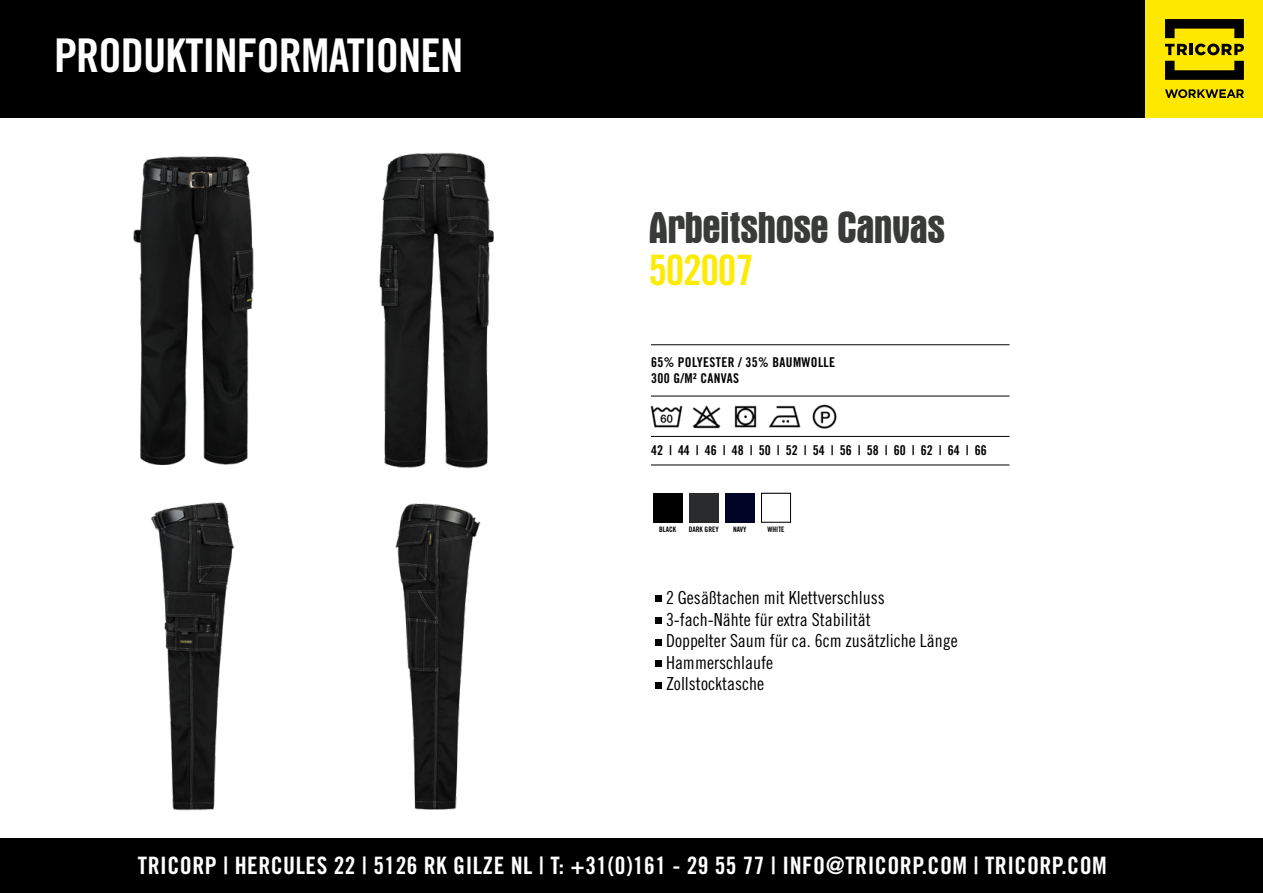
<style>
.page{position:relative;width:1263px;height:893px;background:#fff}
.page>*{position:absolute;margin:0;border:0;box-sizing:border-box;transform-origin:0 0}
.t1{font:46.5px "Trade Gothic LT Std Bd Cn 20";letter-spacing:-.02em;color:#fff}
.t2{font:700 condensed 45px "Aurora BT";letter-spacing:-.025em;color:#393b38}
.t3{font:42px "Trade Gothic LT Std Bd Cn 20";letter-spacing:-.03em;color:#fdeb04}
.t4{font:24px "Trade Gothic LT Std Bd Cn 20";letter-spacing:.02em;color:#fff}
.t5{font:18px/21.6px "Trade Gothic LT Std Cn 18";color:#000}
.t6{font:13.5px/16.5px "Trade Gothic LT Std Bd Cn 20";letter-spacing:.025em;color:#000}
.t7{font:13.5px "Trade Gothic LT Std Bd Cn 20";color:#000}
.t8{font:7.5px "Trade Gothic LT Std Bd Cn 20";color:#000}
</style>
<div class="page">
<div style="left:0;top:0;width:1263px;height:117px;background:#000"></div>
<div style="left:1146px;top:0;width:117px;height:117px;background:#ffe800"></div>
<svg style="left:1165px;top:44px;width:79px;height:11px"></svg>
<svg style="left:1165px;top:19px;width:79px;height:19px"></svg>
<svg style="left:1165px;top:61px;width:79px;height:19px"></svg>
<svg style="left:1165px;top:89px;width:79px;height:9px"></svg>
<div style="left:0;top:839px;width:1263px;height:54px;background:#000"></div>
<img style="left:133px;top:156px;width:121px;height:309px">
<img style="left:379px;top:152px;width:115px;height:317px">
<hr style="left:651px;top:344px;width:358px;height:1px;background:#000">
<hr style="left:651px;top:396px;width:358px;height:1px;background:#000">
<hr style="left:651px;top:436px;width:358px;height:1px;background:#000">
<hr style="left:651px;top:465px;width:358px;height:1px;background:#000">
<img style="left:650px;top:405px;width:33px;height:23px">
<img style="left:692px;top:405px;width:29px;height:24px">
<img style="left:734px;top:405px;width:23px;height:23px">
<img style="left:768px;top:405px;width:33px;height:23px">
<img style="left:812px;top:404px;width:25px;height:25px">
<img style="left:653px;top:493px;width:29px;height:29px">
<img style="left:689px;top:493px;width:29px;height:29px">
<img style="left:725px;top:493px;width:29px;height:29px">
<div style="left:761px;top:493px;width:30px;height:29px;border:1px solid #000"></div>
<img style="left:150px;top:502px;width:85px;height:309px">
<img style="left:395px;top:503px;width:86px;height:307px">
<svg style="left:655px;top:595px;width:6px;height:6px"></svg>
<svg style="left:655px;top:617px;width:6px;height:6px"></svg>
<svg style="left:655px;top:682px;width:6px;height:6px"></svg>
<svg style="left:655px;top:639px;width:6px;height:6px"></svg>
<svg style="left:655px;top:661px;width:6px;height:6px"></svg>
<h1 class="t1" style="left:54px;top:27px;width:411px">PRODUKTINFORMATIONEN</h1>
<h2 class="t2" style="left:648px;top:202px;width:298px">Arbeitshose Canvas</h2>
<h3 class="t3" style="left:648px;top:245px;width:107px">502007</h3>
<p class="t6" style="left:651px;top:354px;width:186px">65% POLYESTER / 35% BAUMWOLLE<br>300 G/M² CANVAS</p>
<p class="t7" style="left:651px;top:442px;width:337px">42 | 44 | 46 | 48 | 50 | 52 | 54 | 56 | 58 | 60 | 62 | 64 | 66</p>
<p class="t8" style="left:659px;top:525px;width:19px">BLACK</p>
<p class="t8" style="left:689px;top:525px;width:31px">DARK GREY</p>
<p class="t8" style="left:733px;top:525px;width:15px">NAVY</p>
<p class="t8" style="left:767px;top:525px;width:19px">WHITE</p>
<p class="t5" style="left:666px;top:587px;width:293px">2 Gesäßtachen mit Klettverschluss<br>3-fach-Nähte für extra Stabilität<br>Doppelter Saum für ca. 6cm zusätzliche Länge<br>Hammerschlaufe<br>Zollstocktasche</p>
<h3 class="t4" style="left:138px;top:850px;width:970px">TRICORP | HERCULES 22 | 5126 RK GILZE NL | T: +31(0)161 - 29 55 77 | INFO@TRICORP.COM | TRICORP.COM</h3>
</div>
